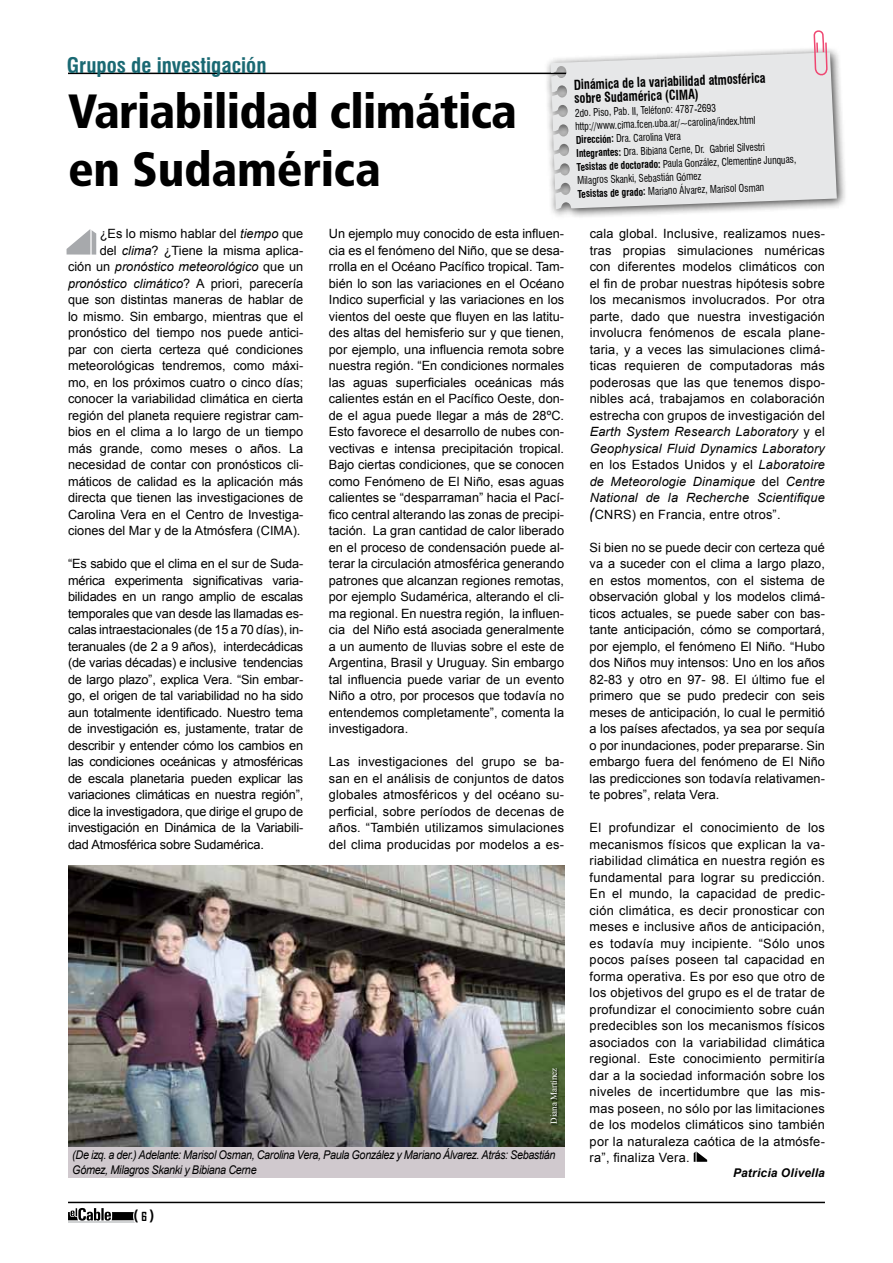
<style>
.page{position:relative;width:893px;height:1263px;background:#fff}
.page>*{position:absolute;margin:0;border:0;box-sizing:border-box;transform-origin:0 0}
.t1{font:900 condensed 48px/57.6px "Frutiger";letter-spacing:-.015em;color:#000}
.t2{font:700 condensed 21px "Swiss 721 BT";color:#1a6973}
.t3{font:700 15px "Agency FB";color:#000}
.t4{font:700 condensed 13.5px/13.5px "Swiss 721 BT";color:#000;scale:.9 1}
.t5{font:12.75px/16.5px "Arial";color:#000;text-align:justify}
.t6{font:italic 12px/15px "Arial";letter-spacing:-.03em;color:#000;scale:.9 1}
.t7{font:italic 700 12px "Arial";letter-spacing:.015em;color:#000}
.t8{font:condensed 10.5px/13.5px "Swiss 721 BT";color:#000;scale:.9 1}
.t9{font:9px "Times New Roman";color:#fff}
.s1{font-weight:700}
.s2{font-style:italic}
.s3{font-family:"Calibri";font-style:italic;font-size:16.5px}
.s4{font-size:12px}
</style>
<div class="page">
<hr style="left:68px;top:73px;width:757px;height:1px;background:#000">
<svg style="left:68px;top:1201px;width:89px;height:22px"></svg>
<hr style="left:68px;top:1202px;width:757px;height:1px;background:#000">
<img style="left:68px;top:865px;width:496px;height:282px">
<div style="left:543px;top:45px;width:304px;height:174px;background:#000;opacity:.75"></div>
<svg style="left:66px;top:229px;width:31px;height:26px"></svg>
<hr style="left:90px;top:229px;width:2px;height:26px;background:#fff">
<div style="left:68px;top:1147px;width:496px;height:31px;background:#d0c9ce"></div>
<svg style="left:694px;top:1151px;width:13px;height:11px"></svg>
<svg style="left:551px;top:30px;width:286px;height:179px;background:#e5e5e6"></svg>
<div style="left:551px;top:1068px;width:7px;height:57px;background:#000;opacity:.75"></div>
<h2 class="t2" style="left:67px;top:52px;width:201px">Grupos de investigación</h2>
<h1 class="t1" style="left:68px;top:83px;width:450px">Variabilidad climática en Sudamérica</h1>
<p class="t4" style="left:574px;top:78px;width:215px;rotate:-2deg">Dinámica de la variabilidad atmosférica sobre Sudamérica (CIMA)</p>
<p class="t8" style="left:575px;top:106px;width:246px;rotate:-2deg">2do. Piso, Pab. II, Teléfono: 4787-2693 http://www.cima.fcen.uba.ar/~carolina/index.html <span class="s1">Dirección:</span> Dra. Carolina Vera<br><span class="s1">Integrantes:</span> Dra. Bibiana Cerne, Dr. Gabriel Silvestri <span class="s1">Tesistas de doctorado:</span> Paula González, Clementine Junquas, Milagros Skanki, Sebastián Gómez<br><span class="s1">Tesistas de grado:</span> Mariano Álvarez, Marisol Osman</p>
<p class="t5" style="left:68px;top:226px;width:237px;text-align:right">¿Es lo mismo hablar del <span class="s2">tiempo</span> que<br>del <span class="s2">clima</span>? ¿Tiene la misma aplica-<br>ción un <span class="s2">pronóstico meteorológico</span> que un <span class="s2">pronóstico climático</span>? A priori, parecería que son distintas maneras de hablar de lo mismo. Sin embargo, mientras que el pronóstico del tiempo nos puede antici&shy;par con cierta certeza qué condiciones meteorológicas tendremos, como máxi&shy;mo, en los próximos cuatro o cinco días; conocer la variabilidad climática en cierta región del planeta requiere registrar cam&shy;bios en el clima a lo largo de un tiempo más grande, como meses o años. La necesidad de contar con pronósticos cli&shy;máticos de calidad es la aplicación más directa que tienen las investigaciones de Carolina Vera en el Centro de Investiga&shy;ciones del Mar y de la Atmósfera (CIMA).</p>
<p class="t5" style="left:68px;top:556px;width:237px">“Es sabido que el clima en el sur de Suda&shy;mérica experimenta significativas varia&shy;bilidades en un rango amplio de escalas temporales que van desde las llamadas es&shy;calas intraestacionales (de 15 a 70 días), in&shy;teranuales (de 2 a 9 años), interdecádicas (de varias décadas) e inclusive tendencias de largo plazo”, explica Vera. “Sin embar&shy;go, el origen de tal variabilidad no ha sido aun totalmente identificado. Nuestro tema de investigación es, justamente, tratar de describir y entender cómo los cambios en las condiciones oceánicas y atmosféricas de escala planetaria pueden explicar las variaciones climáticas en nuestra región”, dice la investigadora, que dirige el grupo de investigación en Dinámica de la Variabili&shy;dad Atmosférica sobre Sudamérica.</p>
<p class="t5" style="left:329px;top:226px;width:237px">Un ejemplo muy conocido de esta influen&shy;cia es el fenómeno del Niño, que se desa&shy;rrolla en el Océano Pacífico tropical. Tam&shy;bién lo son las variaciones en el Océano Indico superficial y las variaciones en los vientos del oeste que fluyen en las latitu&shy;des altas del hemisferio sur y que tienen, por ejemplo, una influencia remota sobre nuestra región. “En condiciones normales las aguas superficiales oceánicas más calientes están en el Pacífico Oeste, don&shy;de el agua puede llegar a más de 28ºC.<br>Esto favorece el desarrollo de nubes con&shy;vectivas e intensa precipitación tropical.<br>Bajo ciertas condiciones, que se conocen como Fenómeno de El Niño, esas aguas calientes se “desparraman” hacia el Pací&shy;fico central alterando las zonas de precipi&shy;tación. La gran cantidad de calor liberado en el proceso de condensación puede al&shy;terar la circulación atmosférica generando patrones que alcanzan regiones remotas, por ejemplo Sudamérica, alterando el cli&shy;ma regional. En nuestra región, la influen&shy;cia del Niño está asociada generalmente a un aumento de lluvias sobre el este de Argentina, Brasil y Uruguay. Sin embargo tal influencia puede variar de un evento Niño a otro, por procesos que todavía no entendemos completamente”, comenta la investigadora.</p>
<p class="t5" style="left:329px;top:754px;width:237px">Las investigaciones del grupo se ba&shy;san en el análisis de conjuntos de datos globales atmosféricos y del océano su&shy;perficial, sobre períodos de decenas de años. “También utilizamos simulaciones del clima producidas por modelos a es-</p>
<p class="t9" style="left:548px;top:1124px;width:58px;rotate:-90deg">Diana Martínez</p>
<p class="t6" style="left:72px;top:1148px;width:538px">(De izq. a der.) Adelante: Marisol Osman, Carolina Vera, Paula González y Mariano Álvarez. Atrás: Sebastián<br>Gómez, Milagros Skanki y Bibiana Cerne</p>
<p class="t5" style="left:590px;top:226px;width:237px">cala global. Inclusive, realizamos nues&shy;tras propias simulaciones numéricas con diferentes modelos climáticos con el fin de probar nuestras hipótesis sobre los mecanismos involucrados. Por otra parte, dado que nuestra investigación involucra fenómenos de escala plane&shy;taria, y a veces las simulaciones climá&shy;ticas requieren de computadoras más poderosas que las que tenemos dispo&shy;nibles acá, trabajamos en colaboración estrecha con grupos de investigación del <span class="s2">Earth System Research Laboratory</span> y el <span class="s2">Geophysical Fluid Dynamics Laboratory </span>en los Estados Unidos y el <span class="s2">Laboratoire de Meteorologie Dinamique</span> del <span class="s2">Centre National de la Recherche Scientifique </span><span class="s3">(</span>CNRS) en Francia, entre otros”.</p>
<p class="t5" style="left:590px;top:539px;width:237px">Si bien no se puede decir con certeza qué va a suceder con el clima a largo plazo, en estos momentos, con el sistema de observación global y los modelos climá&shy;ticos actuales, se puede saber con bas&shy;tante anticipación, cómo se comportará, por ejemplo, el fenómeno El Niño. “Hubo dos Niños muy intensos: Uno en los años 82-83 y otro en 97- 98. El último fue el primero que se pudo predecir con seis meses de anticipación, lo cual le permitió a los países afectados, ya sea por sequía o por inundaciones, poder prepararse. Sin embargo fuera del fenómeno de El Niño las predicciones son todavía relativamen&shy;te pobres”, relata Vera.</p>
<p class="t5" style="left:590px;top:820px;width:237px">El profundizar el conocimiento de los mecanismos físicos que explican la va&shy;riabilidad climática en nuestra región es fundamental para lograr su predicción.<br>En el mundo, la capacidad de predic&shy;ción climática, es decir pronosticar con meses e inclusive años de anticipación, es todavía muy incipiente. “Sólo unos pocos países poseen tal capacidad en forma operativa. Es por eso que otro de los objetivos del grupo es el de tratar de profundizar el conocimiento sobre cuán predecibles son los mecanismos físicos asociados con la variabilidad climática regional. Este conocimiento permitiría dar a la sociedad información sobre los niveles de incertidumbre que las mis&shy;mas poseen, no sólo por las limitaciones de los modelos climáticos sino también por la naturaleza caótica de la atmósfe&shy;ra”, finaliza Vera.</p>
<p class="t7" style="left:733px;top:1165px;width:93px">Patricia Olivella</p>
<p class="t3" style="left:134px;top:1206px;width:22px">( <span class="s4">6</span> )</p>
</div>
